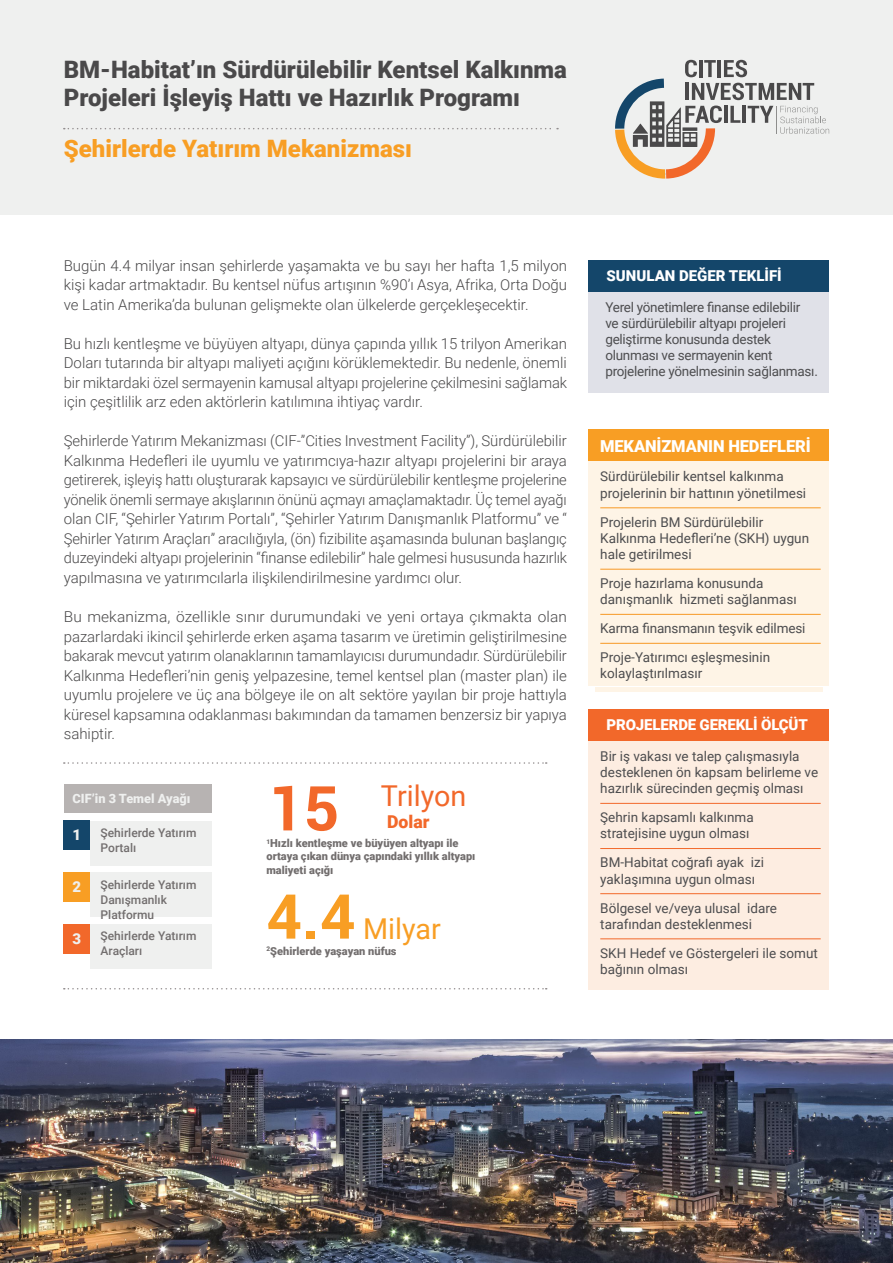
<style>
.page{position:relative;width:893px;height:1263px;background:#fff}
.page>*{position:absolute;margin:0;border:0;box-sizing:border-box;transform-origin:0 0}
.t1{font:700 61.95px "Roboto";color:#f89e24}
.t2{font:700 61.95px "Roboto";color:#f2682a}
.t3{font:28.8px "Roboto";color:#f2682a}
.t4{font:28.8px "Roboto";color:#f89e24}
.t5{font:900 24px "Roboto";color:#4a494a}
.t6{font:900 24px "Roboto";color:#f89e24}
.t7{font:900 17.7px "Roboto";color:#f2682a}
.t8{font:900 16.5px "Roboto";letter-spacing:-.01em;color:#fff}
.BODY_text{font:300 15px/19.5px "Roboto";color:#4a494a;text-align:justify}
.t9{font:900 15px "Roboto";letter-spacing:-.01em;color:#fff}
.BODY_text-2{font:900 15px "Roboto";color:#eff0ef}
.Side_Bullets_3{font:13.5px/16.2px "Roboto";color:#4d4d4f}
.Side_Bullets_2{font:13.5px/16.2px "Roboto";color:#4d4d4f}
.Side_Bullets_1{font:13.5px/16.2px "Roboto";letter-spacing:-.02em;color:#4d4d4f}
.BODY_text-3{font:900 12.75px "Roboto";color:#eff0ef}
.BODY_text-4{font:500 12px/15px "Roboto";color:#726e6e}
.BODY_text-5{font:900 11.1px/13.2px "Roboto";color:#726e6e}
</style>
<div class="page">
<div style="left:0;top:0;width:893px;height:215px;background:#eff0ef"></div>
<div style="left:588px;top:461px;width:241px;height:225px;background:#fef4e6"></div>
<div style="left:588px;top:429px;width:241px;height:32px;background:#f89e24"></div>
<hr style="left:600px;top:507px;width:221px;height:1px;background:#f79925">
<hr style="left:600px;top:569px;width:221px;height:1px;background:#f79925">
<hr style="left:600px;top:614px;width:221px;height:1px;background:#f79925">
<hr style="left:600px;top:643px;width:221px;height:1px;background:#f79925">
<hr style="left:595px;top:687px;width:228px;height:4px;background:#fef4e6">
<div style="left:588px;top:292px;width:241px;height:101px;background:#e0e1e8"></div>
<div style="left:588px;top:260px;width:241px;height:32px;background:#14466a"></div>
<div style="left:588px;top:741px;width:241px;height:248px;background:#fdede1"></div>
<div style="left:588px;top:709px;width:241px;height:32px;background:#f2682a"></div>
<hr style="left:600px;top:803px;width:221px;height:1px;background:#f2682a">
<hr style="left:600px;top:848px;width:221px;height:1px;background:#f2682a">
<hr style="left:600px;top:893px;width:221px;height:1px;background:#f2682a">
<hr style="left:600px;top:938px;width:221px;height:1px;background:#f2682a">
<svg style="left:615px;top:60px;width:214px;height:119px"></svg>
<svg style="left:64px;top:128px;width:494px;height:1px"></svg>
<div style="left:64px;top:872px;width:26px;height:30px;background:#f89e24"></div>
<div style="left:90px;top:872px;width:122px;height:45px;background:#eff0ef"></div>
<div style="left:64px;top:924px;width:26px;height:29px;background:#f2682a"></div>
<div style="left:90px;top:924px;width:122px;height:44px;background:#eff0ef"></div>
<div style="left:64px;top:821px;width:26px;height:29px;background:#14466a"></div>
<div style="left:90px;top:821px;width:122px;height:44px;background:#eff0ef"></div>
<div style="left:64px;top:784px;width:148px;height:29px;background:#b7b3b2"></div>
<svg style="left:64px;top:762px;width:483px;height:2px"></svg>
<svg style="left:64px;top:988px;width:483px;height:1px"></svg>
<img style="left:0;top:1040px;width:893px;height:223px">
<p class="t5" style="left:64px;top:52px;width:505px">BM-Habitat’ın Sürdürülebilir Kentsel Kalkınma</p>
<p class="t5" style="left:64px;top:80px;width:458px">Projeleri İşleyiş Hattı ve Hazırlık Programı</p>
<p class="t6" style="left:64px;top:132px;width:350px">Şehirlerde Yatırım Mekanizması</p>
<p class="BODY_text" style="left:64px;top:255px;width:505px">Bugün 4.4 milyar insan şehirlerde yaşamakta ve bu sayı her hafta 1,5 milyon kişi kadar artmaktadır. Bu kentsel nüfus artışının %90’ı Asya, Afrika, Orta Doğu ve Latin Amerika’da bulunan gelişmekte olan ülkelerde gerçekleşecektir.</p>
<p class="BODY_text" style="left:64px;top:333px;width:505px">Bu hızlı kentleşme ve büyüyen altyapı, dünya çapında yıllık 15 trilyon Amerikan Doları tutarında bir altyapı maliyeti açığını körüklemektedir. Bu nedenle, önemli bir miktardaki özel sermayenin kamusal altyapı projelerine çekilmesini sağlamak için çeşitlilik arz eden aktörlerin katılımına ihtiyaç vardır.</p>
<p class="BODY_text" style="left:64px;top:431px;width:505px">Şehirlerde Yatırım Mekanizması (CIF-”Cities Investment Facility”), Sürdürülebilir Kalkınma Hedefleri ile uyumlu ve yatırımcıya-hazır altyapı projelerini bir araya getirerek, işleyiş hattı oluşturarak kapsayıcı ve sürdürülebilir kentleşme projelerine yönelik önemli sermaye akışlarının önünü açmayı amaçlamaktadır. Üç temel ayağı olan CIF, “Şehirler Yatırım Portalı”, “Şehirler Yatırım Danışmanlık Platformu” ve “ Şehirler Yatırım Araçları” aracılığıyla, (ön) fizibilite aşamasında bulunan başlangıç duzeyindeki altyapı projelerinin “finanse edilebilir” hale gelmesi hususunda hazırlık yapılmasına ve yatırımcılarla ilişkilendirilmesine yardımcı olur.</p>
<p class="BODY_text" style="left:64px;top:606px;width:505px">Bu mekanizma, özellikle sınır durumundaki ve yeni ortaya çıkmakta olan pazarlardaki ikincil şehirlerde erken aşama tasarım ve üretimin geliştirilmesine bakarak mevcut yatırım olanaklarının tamamlayıcısı durumundadır. Sürdürülebilir Kalkınma Hedefleri’nin geniş yelpazesine, temel kentsel plan (master plan) ile uyumlu projelere ve üç ana bölgeye ile on alt sektöre yayılan bir proje hattıyla küresel kapsamına odaklanması bakımından da tamamen benzersiz bir yapıya sahiptir.</p>
<p class="BODY_text-3" style="left:73px;top:789px;width:119px">CIF’in 3 Temel Ayağı</p>
<p class="BODY_text-2" style="left:73px;top:824px;width:10px">1</p>
<p class="BODY_text-4" style="left:101px;top:825px;width:97px">Şehirlerde Yatırım</p>
<p class="BODY_text-4" style="left:101px;top:840px;width:37px">Portalı</p>
<p class="BODY_text-2" style="left:73px;top:876px;width:10px">2</p>
<p class="BODY_text-4" style="left:101px;top:876px;width:97px">Şehirlerde Yatırım<br>Danışmanlık<br>Platformu</p>
<p class="BODY_text-2" style="left:73px;top:928px;width:10px">3</p>
<p class="BODY_text-4" style="left:101px;top:928px;width:97px">Şehirlerde Yatırım<br>Araçları</p>
<p class="t2" style="left:268px;top:765px;width:73px">15</p>
<p class="t3" style="left:381px;top:775px;width:87px">Trilyon</p>
<p class="t7" style="left:387px;top:810px;width:44px">Dolar</p>
<p class="BODY_text-5" style="left:266px;top:836px;width:210px"><sup>1</sup>Hızlı kentleşme ve büyüyen altyapı ile ortaya çıkan dünya çapındaki yıllık altyapı maliyeti açığı</p>
<p class="t1" style="left:266px;top:873px;width:91px">4.4</p>
<p class="t4" style="left:363px;top:909px;width:79px">Milyar</p>
<p class="BODY_text-5" style="left:266px;top:944px;width:132px"><sup>2</sup>Şehirlerde yaşayan nüfus</p>
<p class="t9" style="left:606px;top:265px;width:177px">SUNULAN DEĞER TEKLİFİ</p>
<p class="Side_Bullets_1" style="left:605px;top:298px;width:214px">Yerel yönetimlere finanse edilebilir<br>ve sürdürülebilir altyapı projeleri geliştirme konusunda destek olunması ve sermayenin kent projelerine yönelmesinin sağlanması.</p>
<p class="t8" style="left:600px;top:434px;width:212px">MEKANİZMANIN HEDEFLERİ</p>
<p class="Side_Bullets_2" style="left:600px;top:468px;width:207px">Sürdürülebilir kentsel kalkınma projelerinin bir hattının yönetilmesi</p>
<p class="Side_Bullets_2" style="left:600px;top:513px;width:210px">Projelerin BM Sürdürülebilir<br>Kalkınma Hedefleri’ne (SKH) uygun hale getirilmesi</p>
<p class="Side_Bullets_2" style="left:600px;top:575px;width:198px">Proje hazırlama konusunda danışmanlık hizmeti sağlanması</p>
<p class="Side_Bullets_2" style="left:600px;top:620px;width:207px">Karma finansmanın teşvik edilmesi</p>
<p class="Side_Bullets_2" style="left:600px;top:649px;width:171px">Proje-Yatırımcı eşleşmesinin kolaylaştırılmasır</p>
<p class="t9" style="left:606px;top:714px;width:203px">PROJELERDE GEREKLİ ÖLÇÜT</p>
<p class="Side_Bullets_3" style="left:600px;top:747px;width:219px">Bir iş vakası ve talep çalışmasıyla desteklenen ön kapsam belirleme ve hazırlık sürecinden geçmiş olması</p>
<p class="Side_Bullets_3" style="left:600px;top:809px;width:155px">Şehrin kapsamlı kalkınma stratejisine uygun olması</p>
<p class="Side_Bullets_3" style="left:600px;top:854px;width:165px">BM-Habitat coğrafi ayak izi yaklaşımına uygun olması</p>
<p class="Side_Bullets_3" style="left:600px;top:899px;width:178px">Bölgesel ve/veya ulusal idare tarafından desteklenmesi</p>
<p class="Side_Bullets_3" style="left:600px;top:944px;width:219px">SKH Hedef ve Göstergeleri ile somut bağının olması</p>
</div>
